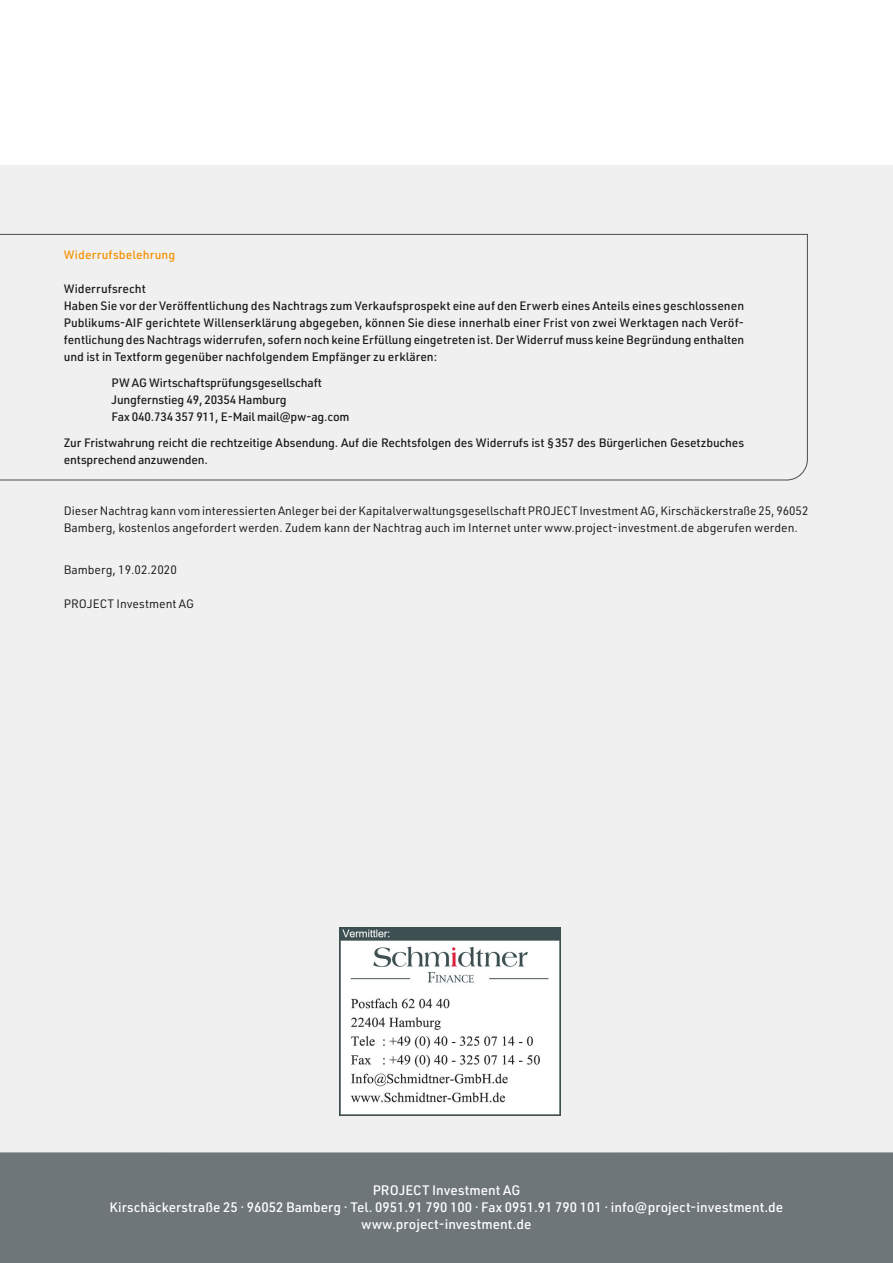
<style>
.page{position:relative;width:893px;height:1263px;background:#fff}
.page>*{position:absolute;margin:0;border:0;box-sizing:border-box;transform-origin:0 0}
.t1{font:500 13.5px/17px "URWDIN";color:#fff;text-align:center}
.t2{font:500 12px/17px "URWDIN";color:#1a1a18}
.t3{font:12px/17px "URWDIN";color:#1a1a18}
.t4{font:500 12px "URWDIN";letter-spacing:.01em;color:#f39100}
</style>
<div class="page">
<div style="left:0;top:166px;width:893px;height:1097px;background:#f0f0f0"></div>
<div style="left:0;top:1152px;width:893px;height:111px;background:#6f767a"></div>
<svg style="left:0;top:233px;width:808px;height:248px"></svg>
<img style="left:340px;top:928px;width:220px;height:187px">
<p class="t4" style="left:64px;top:247px;width:113px">Widerrufsbelehrung</p>
<p class="t2" style="left:64px;top:280px;width:682px">Widerrufsrecht<br>Haben Sie vor der Veröffentlichung des Nachtrags zum Verkaufsprospekt eine auf den Erwerb eines Anteils eines geschlossenen Publikums-AIF gerichtete Willenserklärung abgegeben, können Sie diese innerhalb einer Frist von zwei Werktagen nach Veröf&shy;fentlichung des Nachtrags widerrufen, sofern noch keine Erfüllung eingetreten ist. Der Widerruf muss keine Begründung enthalten und ist in Textform gegenüber nachfolgendem Empfänger zu erklären:</p>
<p class="t2" style="left:112px;top:374px;width:239px">PW AG Wirtschaftsprüfungsgesellschaft<br>Jungfernstieg 49, 20354 Hamburg<br>Fax 040.734 357 911, E-Mail mail@pw-ag.com</p>
<p class="t2" style="left:64px;top:433px;width:682px">Zur Fristwahrung reicht die rechtzeitige Absendung. Auf die Rechtsfolgen des Widerrufs ist § 357 des Bürgerlichen Gesetzbuches entsprechend anzuwenden.</p>
<p class="t3" style="left:64px;top:501px;width:746px">Dieser Nachtrag kann vom interessierten Anleger bei der Kapitalverwaltungsgesellschaft PROJECT Investment AG, Kirschäckerstraße 25, 96052<br>Bamberg, kostenlos angefordert werden. Zudem kann der Nachtrag auch im Internet unter www.project-investment.de abgerufen werden.</p>
<p class="t3" style="left:64px;top:561px;width:115px">Bamberg, 19.02.2020</p>
<p class="t3" style="left:64px;top:595px;width:132px">PROJECT Investment AG</p>
<p class="t1" style="left:109px;top:1181px;width:675px">PROJECT Investment AG<br>Kirschäckerstraße 25 · 96052 Bamberg · Tel. 0951.91 790 100 · Fax 0951.91 790 101 · info@project-investment.de www.project-investment.de</p>
</div>
